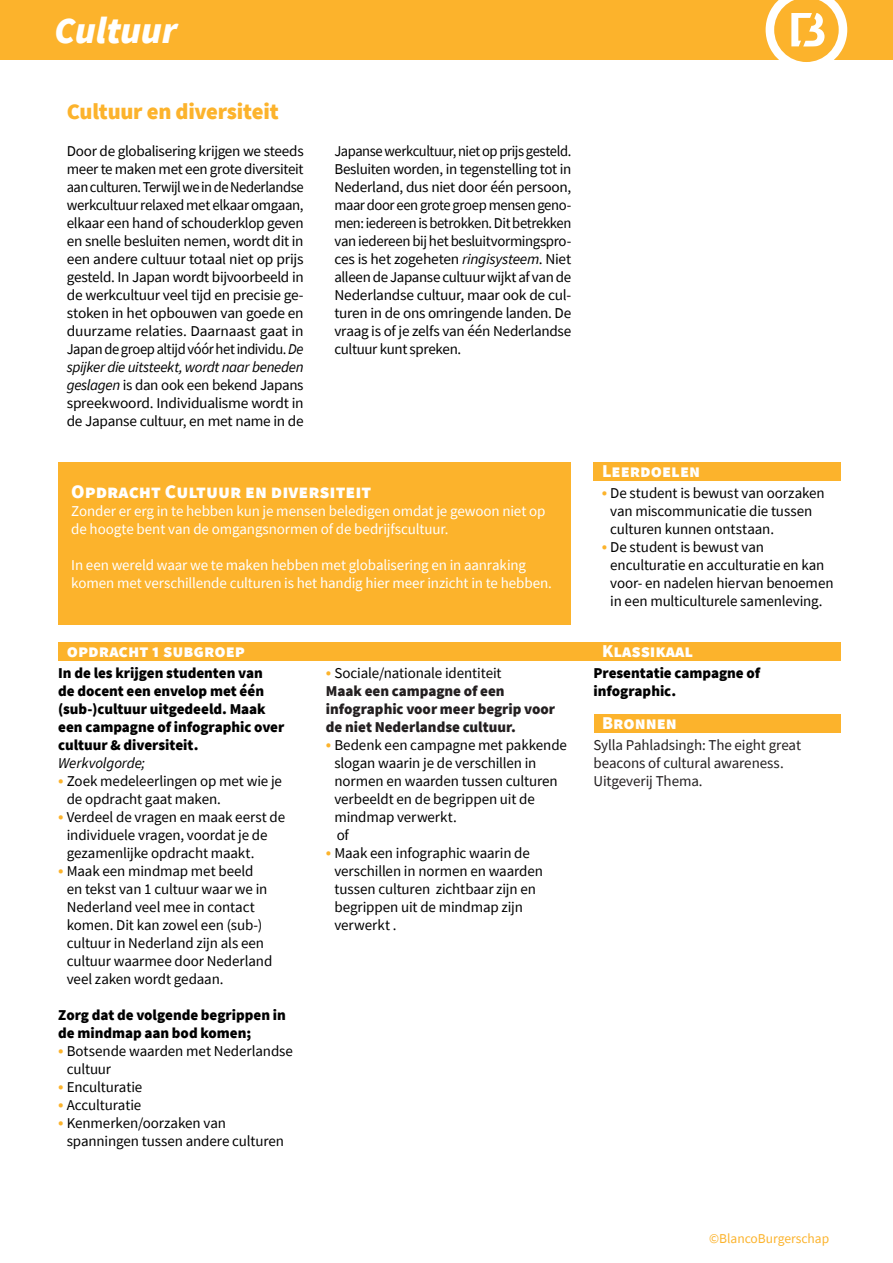
<style>
.page{position:relative;width:893px;height:1263px;background:#fff}
.page>*{position:absolute;margin:0;border:0;box-sizing:border-box;transform-origin:0 0}
.titel{font:italic 900 37.5px "Source Sans Pro";color:#fff}
.Italic{font:900 22.5px "Source Sans Pro";letter-spacing:-.01em;color:#fcb32c}
.kop{font:900 19.5px "Source Sans Pro";color:#fff}
.tussenkop1{font:900 18px "Source Sans Pro";letter-spacing:-.005em;color:#fff}
.Broodtekst{font:15px/18px "Source Sans Pro";letter-spacing:-.01em;color:#000}
.kop-2{font:15px/18px "Source Sans Pro";letter-spacing:-.01em;color:#fff}
.Opsomming{font:900 15px/18px "Source Sans Pro";color:#000}
.Opsomming-2{font:900 15px/18px "Source Sans Pro";color:#231f20}
.tussenkop2{font:15px/18px "Source Sans Pro";letter-spacing:-.01em;color:#231f20}
.Opsomming-3{font:italic 15px "Source Sans Pro";letter-spacing:-.01em;color:#000}
.Opsomming-4{font:15px "Source Sans Pro";color:#000}
.t1{font:13.5px "Source Sans Pro";color:#fcb32c}
.s1{font-style:italic}
.s2{font-size:18px;color:#fcb32c}
</style>
<div class="page">
<div style="left:0;top:0;width:893px;height:60px;background:#fcb32c"></div>
<div style="left:58px;top:462px;width:513px;height:162px;background:#fcb32c"></div>
<div style="left:58px;top:642px;width:782px;height:18px;background:#fcb32c"></div>
<div style="left:594px;top:462px;width:247px;height:18px;background:#fcb32c"></div>
<svg style="left:766px;top:0;width:81px;height:62px"></svg>
<div style="left:594px;top:714px;width:246px;height:18px;background:#fcb32c"></div>
<p class="titel" style="left:54px;top:4px;width:124px">Cultuur</p>
<p class="Italic" style="left:67px;top:96px;width:213px">Cultuur en diversiteit</p>
<p class="Broodtekst" style="left:67px;top:142px;width:238px;text-align:justify">Door de globalisering krijgen we steeds meer te maken met een grote diversiteit aan culturen. Terwijl we in de Nederlandse werkcultuur relaxed met elkaar omgaan, elkaar een hand of schouderklop geven en snelle besluiten nemen, wordt dit in een andere cultuur totaal niet op prijs gesteld. In Japan wordt bijvoorbeeld in de werkcultuur veel tijd en precisie ge&shy;stoken in het opbouwen van goede en duurzame relaties. Daarnaast gaat in Japan de groep altijd vóór het individu. <span class="s1">De spijker die uitsteekt, wordt naar beneden geslagen</span> is dan ook een bekend Japans spreekwoord. Individualisme wordt in de Japanse cultuur, en met name in de</p>
<p class="Broodtekst" style="left:334px;top:142px;width:238px;text-align:justify">Japanse werkcultuur, niet op prijs gesteld.<br>Besluiten worden, in tegenstelling tot in Nederland, dus niet door één persoon, maar door een grote groep mensen geno&shy;men: iedereen is betrokken. Dit betrekken van iedereen bij het besluitvormingspro&shy;ces is het zogeheten <span class="s1">ringisysteem</span>. Niet alleen de Japanse cultuur wijkt af van de Nederlandse cultuur, maar ook de cul&shy;turen in de ons omringende landen. De vraag is of je zelfs van één Nederlandse cultuur kunt spreken.</p>
<p class="kop" style="left:71px;top:478px;width:302px">Opdracht Cultuur en diversiteit</p>
<p class="kop-2" style="left:71px;top:502px;width:476px">Zonder er erg in te hebben kun je mensen beledigen omdat je gewoon niet op de hoogte bent van de omgangsnormen of de bedrijfscultuur.</p>
<p class="kop-2" style="left:71px;top:556px;width:482px">In een wereld waar we te maken hebben met globalisering en in aanraking komen met verschillende culturen is het handig hier meer inzicht in te hebben.</p>
<p class="tussenkop1" style="left:67px;top:639px;width:180px">opdracht 1 subgroep</p>
<p class="Opsomming" style="left:58px;top:664px;width:228px">In de les krijgen studenten van<br>de docent een envelop met één (sub-)cultuur uitgedeeld. Maak een campagne of infographic over cultuur &amp; diversiteit.</p>
<p class="Opsomming-3" style="left:58px;top:754px;width:89px">Werkvolgorde;</p>
<p class="Broodtekst" style="left:67px;top:772px;width:217px;text-indent:-9px"><span class="s2">•</span> Zoek medeleerlingen op met wie je de opdracht gaat maken.</p>
<p class="Broodtekst" style="left:67px;top:808px;width:220px;text-indent:-9px"><span class="s2">•</span> Verdeel de vragen en maak eerst de individuele vragen, voordat je de gezamenlijke opdracht maakt.</p>
<p class="Broodtekst" style="left:67px;top:862px;width:207px;text-indent:-9px"><span class="s2">•</span> Maak een mindmap met beeld en tekst van 1 cultuur waar we in<br>Nederland veel mee in contact komen. Dit kan zowel een (sub-) cultuur in Nederland zijn als een cultuur waarmee door Nederland veel zaken wordt gedaan.</p>
<p class="Opsomming" style="left:58px;top:1006px;width:229px">Zorg dat de volgende begrippen in de mindmap aan bod komen;</p>
<p class="Broodtekst" style="left:67px;top:1042px;width:228px;text-indent:-9px"><span class="s2">•</span> Botsende waarden met Nederlandse cultuur</p>
<p class="Broodtekst" style="left:58px;top:1078px;width:86px"><span class="s2">•</span> Enculturatie</p>
<p class="Broodtekst" style="left:58px;top:1096px;width:85px"><span class="s2">•</span> Acculturatie</p>
<p class="Broodtekst" style="left:67px;top:1114px;width:219px;text-indent:-9px"><span class="s2">•</span> Kenmerken/oorzaken van spanningen tussen andere culturen</p>
<p class="Broodtekst" style="left:326px;top:664px;width:177px"><span class="s2">•</span> Sociale/nationale identiteit</p>
<p class="Opsomming-2" style="left:326px;top:682px;width:231px">Maak een campagne of een infographic voor meer begrip voor de niet Nederlandse cultuur.</p>
<p class="Broodtekst" style="left:334px;top:736px;width:234px;text-indent:-9px"><span class="s2">•</span> Bedenk een campagne met pakkende slogan waarin je de verschillen in normen en waarden tussen culturen verbeeldt en de begrippen uit de mindmap verwerkt.</p>
<p class="Opsomming-4" style="left:337px;top:826px;width:14px">of</p>
<p class="Broodtekst" style="left:334px;top:844px;width:210px;text-indent:-9px"><span class="s2">•</span> Maak een infographic waarin de verschillen in normen en waarden tussen culturen zichtbaar zijn en begrippen uit de mindmap zijn verwerkt .</p>
<p class="tussenkop1" style="left:602px;top:459px;width:100px">Leerdoelen</p>
<p class="Broodtekst" style="left:610px;top:484px;width:216px;text-indent:-9px"><span class="s2">•</span> De student is bewust van oorzaken van miscommunicatie die tussen culturen kunnen ontstaan.</p>
<p class="Broodtekst" style="left:610px;top:538px;width:225px;text-indent:-9px"><span class="s2">•</span> De student is bewust van enculturatie en acculturatie en kan voor- en nadelen hiervan benoemen in een multiculturele samenleving.</p>
<p class="tussenkop1" style="left:602px;top:639px;width:93px">Klassikaal</p>
<p class="Opsomming" style="left:594px;top:664px;width:168px">Presentatie campagne of infographic.</p>
<p class="tussenkop1" style="left:602px;top:711px;width:76px">Bronnen</p>
<p class="tussenkop2" style="left:594px;top:736px;width:209px">Sylla Pahladsingh: The eight great beacons of cultural awareness.<br>Uitgeverij Thema.</p>
<p class="t1" style="left:709px;top:1229px;width:122px">©BlancoBurgerschap</p>
</div>
